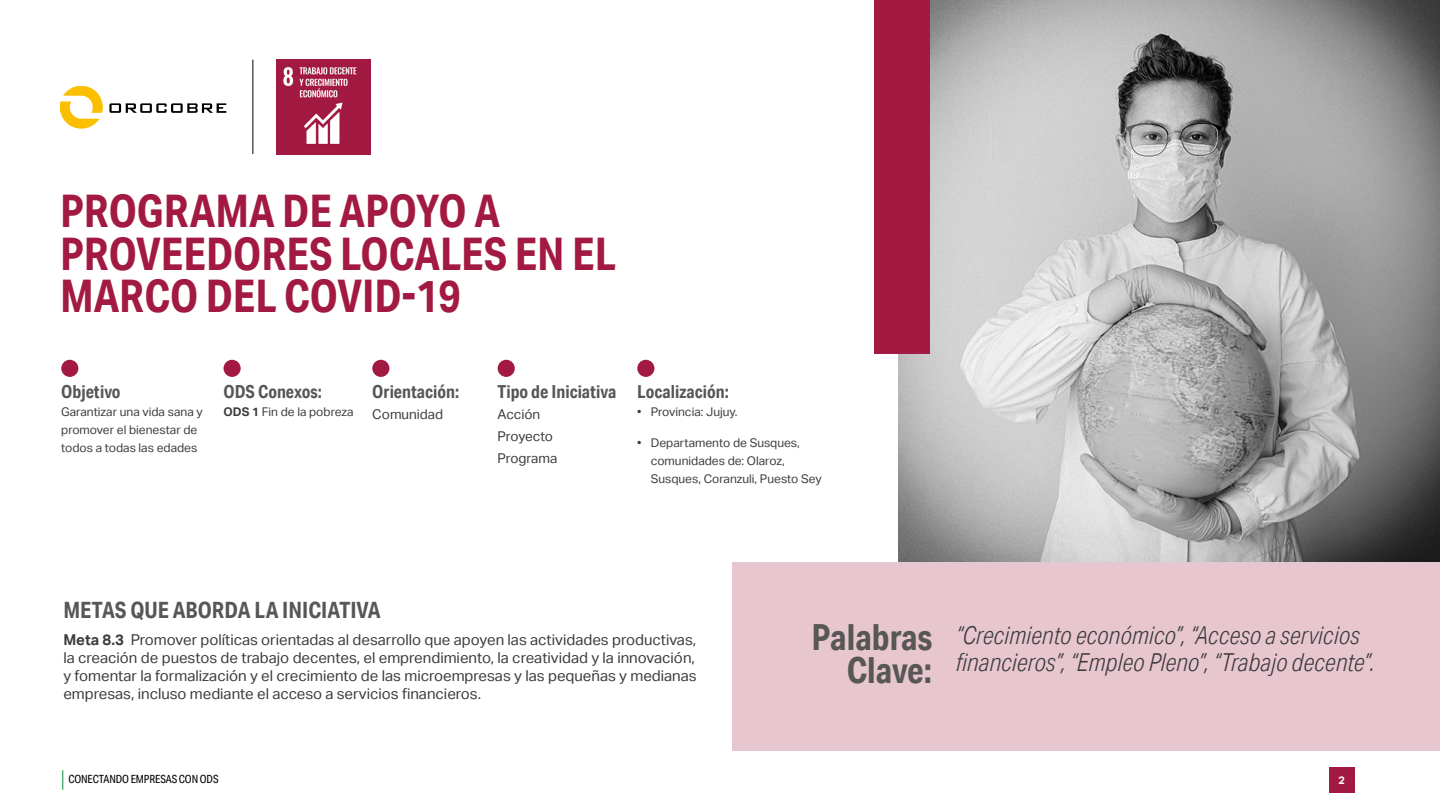
<style>
.page{position:relative;width:1440px;height:810px;background:#fff}
.page>*{position:absolute;margin:0;border:0;box-sizing:border-box;transform-origin:0 0}
.t1{font:700 45px/42.8px "Aktiv Grotesk Cd";color:#a21942}
.t2{font:700 36px/33.8px "Aktiv Grotesk Cd";color:#575756;text-align:right}
.t3{font:italic 300 24.75px/26.2px "Aktiv Grotesk Cd";color:#3c3c3b}
.t4{font:700 22.5px "Aktiv Grotesk Cd";color:#575756}
.t5{font:700 18px "Aktiv Grotesk Cd";color:#575756}
.t6{font:15px/18px "Aktiv Grotesk";color:#3c3c3b}
.t7{font:13.5px "Aktiv Grotesk";color:#3c3c3b}
.t8{font:12px/18px "Aktiv Grotesk";color:#3c3c3b}
.t9{font:11.25px "Aktiv Grotesk Cd";letter-spacing:-.01em;color:#000}
.t10{font:700 10.88px "Aktiv Grotesk";color:#fff}
.s1{font-weight:700}
</style>
<div class="page">
<svg style="left:62px;top:770px;width:1px;height:20px"></svg>
<div style="left:1329px;top:767px;width:25px;height:26px;background:#a21942"></div>
<img style="left:898px;top:0;width:541px;height:562px">
<div style="left:874px;top:0;width:56px;height:354px;background:#a21942"></div>
<img style="left:276px;top:60px;width:95px;height:94px">
<hr style="left:253px;top:60px;width:1px;height:94px;background:#000">
<svg style="left:60px;top:86px;width:43px;height:43px"></svg>
<svg style="left:109px;top:103px;width:117px;height:10px"></svg>
<div style="left:61px;top:360px;width:17px;height:17px;background:#a21942;border-radius:50%"></div>
<div style="left:224px;top:360px;width:17px;height:17px;background:#a21942;border-radius:50%"></div>
<div style="left:637px;top:360px;width:17px;height:17px;background:#a21942;border-radius:50%"></div>
<div style="left:498px;top:360px;width:17px;height:17px;background:#a21942;border-radius:50%"></div>
<div style="left:372px;top:360px;width:17px;height:17px;background:#a21942;border-radius:50%"></div>
<div style="left:732px;top:562px;width:708px;height:189px;background:#e8c6d0"></div>
<p class="t1" style="left:60px;top:189px;width:558px">PROGRAMA DE APOYO A<br>PROVEEDORES LOCALES EN EL<br>MARCO DEL COVID-19</p>
<p class="t5" style="left:61px;top:380px;width:61px">Objetivo</p>
<p class="t8" style="left:61px;top:403px;width:143px">Garantizar una vida sana y promover el bienestar de todos a todas las edades</p>
<p class="t5" style="left:224px;top:380px;width:100px">ODS Conexos:</p>
<p class="t8" style="left:224px;top:403px;width:132px"><span class="s1">ODS 1</span> Fin de la pobreza</p>
<p class="t5" style="left:372px;top:380px;width:88px">Orientación:</p>
<p class="t7" style="left:372px;top:407px;width:72px">Comunidad</p>
<p class="t5" style="left:498px;top:380px;width:120px">Tipo de Iniciativa</p>
<p class="t7" style="left:498px;top:407px;width:44px">Acción</p>
<p class="t7" style="left:498px;top:429px;width:57px">Proyecto</p>
<p class="t7" style="left:498px;top:450px;width:61px">Programa</p>
<p class="t5" style="left:637px;top:380px;width:93px">Localización:</p>
<p class="t8" style="left:637px;top:403px;width:102px">• Provincia: Jujuy.</p>
<p class="t8" style="left:651px;top:434px;width:173px;text-indent:-14px">• Departamento de Susques, comunidades de: Olaroz,<br>Susques, Coranzuli, Puesto Sey</p>
<h3 class="t4" style="left:63px;top:596px;width:319px">METAS QUE ABORDA LA INICIATIVA</h3>
<p class="t6" style="left:63px;top:631px;width:635px"><span class="s1">Meta 8.3</span> Promover políticas orientadas al desarrollo que apoyen las actividades productivas, la creación de puestos de trabajo decentes, el emprendimiento, la creatividad y la innovación, y fomentar la formalización y el crecimiento de las microempresas y las pequeñas y medianas empresas, incluso mediante el acceso a servicios financieros.</p>
<p class="t2" style="left:811px;top:620px;width:122px">Palabras<br>Clave:</p>
<p class="t3" style="left:956px;top:622px;width:420px">“Crecimiento económico”, “Acceso a servicios financieros”, “Empleo Pleno”, “Trabajo decente”.</p>
<p class="t9" style="left:68px;top:773px;width:152px">CONECTANDO EMPRESAS CON ODS</p>
<p class="t10" style="left:1338px;top:774px;width:8px">2</p>
</div>
